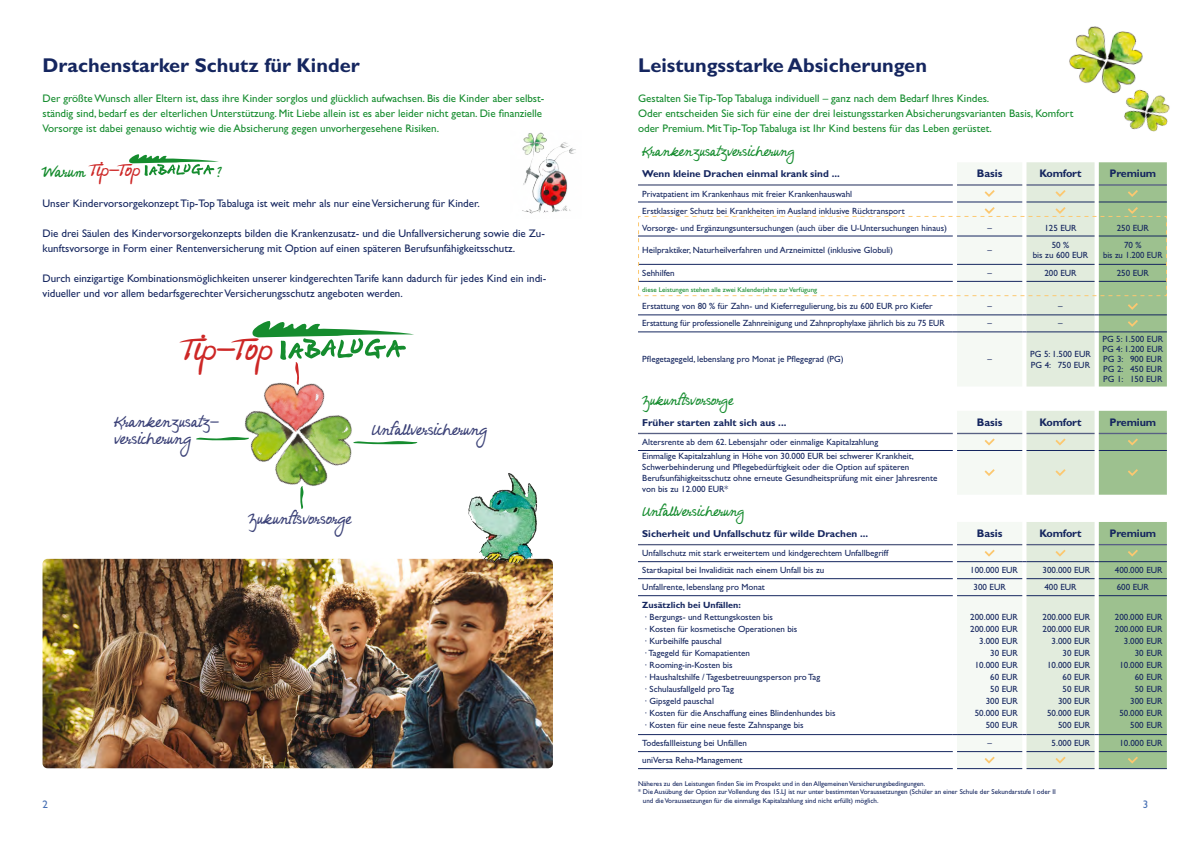
<style>
.page{position:relative;width:1191px;height:842px;background:#fff}
.page>*{position:absolute;margin:0;border:0;box-sizing:border-box;transform-origin:0 0}
.t1{font:33.3px "Hakon Handwriting";color:#cd2726}
.t2{font:700 20px "Gill Sans Std";color:#15265f}
.t3{font:18.5px "Hakon Handwriting";color:#cd2726}
.t4{font:16px "Hakon Handwriting";color:#158c2e}
.t5{font:15.8px/16.2px "Hakon Handwriting";color:#3c4278}
.t6{font:15px "Hakon Handwriting";color:#158c2e}
.t7{font:14px "Hakon Handwriting";color:#158c2e}
.t8{font:11px/15px "Gill Sans Std";color:#158c2e}
.t9{font:11px/15px "Gill Sans Std";color:#15265f}
.t10{font:700 11px "Gill Sans Std";letter-spacing:-.01em;color:#15265f}
.t11{font:11px "Gill Sans Std";color:#4770b4}
.t12{font:700 10px "Gill Sans Std";color:#15265f}
.t13{font:9px/12px "Gill Sans Std";color:#15265f}
.t14{font:700 9px "Gill Sans Std";color:#15265f}
.t15{font:7px "Gill Sans Std";color:#15265f}
.t16{font:7px "Gill Sans Std";color:#158c2e}
.s1{font-style:italic;font-size:11.2px}
</style>
<div class="page">
<img style="left:1069px;top:26px;width:74px;height:67px">
<img style="left:1114px;top:82px;width:56px;height:50px">
<svg style="left:129px;top:154px;width:90px;height:22px"></svg>
<img style="left:245px;top:386px;width:134px;height:110px">
<svg style="left:252px;top:321px;width:162px;height:65px"></svg>
<svg style="left:351px;top:441px;width:67px;height:3px"></svg>
<svg style="left:300px;top:485px;width:3px;height:24px"></svg>
<svg style="left:196px;top:437px;width:55px;height:4px"></svg>
<img style="left:522px;top:132px;width:54px;height:82px">
<svg style="left:638px;top:162px;width:529px;height:607px"></svg>
<svg style="left:638px;top:215px;width:529px;height:82px"></svg>
<img style="left:43px;top:559px;width:510px;height:209px">
<img style="left:465px;top:473px;width:79px;height:91px">
<h2 class="t2" style="left:43px;top:53px;width:319px">Drachenstarker Schutz für Kinder</h2>
<p class="t8" style="left:43px;top:91px;width:503px">Der größte Wunsch aller Eltern ist, dass ihre Kinder sorglos und glücklich aufwachsen. Bis die Kinder aber selbst&shy;ständig sind, bedarf es der elterlichen Unterstützung. Mit Liebe allein ist es aber leider nicht getan. Die finanzielle<br>Vorsorge ist dabei genauso wichtig wie die Absicherung gegen unvorhergesehene Risiken.</p>
<p class="t8" style="left:638px;top:91px;width:437px">Gestalten Sie Tip-Top Tabaluga individuell – ganz nach dem Bedarf Ihres Kindes.<br>Oder entscheiden Sie sich für eine der drei leistungsstarken Absicherungsvarianten Basis, Komfort oder Premium. Mit Tip-Top Tabaluga ist Ihr Kind bestens für das Leben gerüstet.</p>
<h3 class="t7" style="left:642px;top:143px;width:154px">Krankenzusatzversicherun<span class="s1">g</span></h3>
<p class="t12" style="left:642px;top:168px;width:199px">Wenn kleine Drachen einmal krank sind ...</p>
<p class="t10" style="left:976px;top:167px;width:27px">Basis</p>
<p class="t10" style="left:1039px;top:167px;width:44px">Komfort</p>
<p class="t10" style="left:1109px;top:167px;width:48px">Premium</p>
<p class="t13" style="left:642px;top:185px;width:306px;line-height:17px">Privatpatient im Krankenhaus mit freier Krankenhauswahl<br>Erstklassiger Schutz bei Krankheiten im Ausland inklusive Rücktransport<br>Vorsorge- und Ergänzungsuntersuchungen (auch über die U-Untersuchungen hinaus)</p>
<h2 class="t2" style="left:638px;top:53px;width:290px">Leistungsstarke Absicherungen</h2>
<h3 class="t3" style="left:91px;top:159px;width:51px">Tip-Top</h3>
<h3 class="t4" style="left:43px;top:162px;width:44px">Warum</h3>
<h3 class="t6" style="left:218px;top:163px;width:6px">?</h3>
<p class="t9" style="left:43px;top:196px;width:439px">Unser Kindervorsorgekonzept Tip-Top Tabaluga ist weit mehr als nur eine Versicherung für Kinder.</p>
<p class="t9" style="left:43px;top:226px;width:504px">Die drei Säulen des Kindervorsorgekonzepts bilden die Krankenzusatz- und die Unfallversicherung sowie die Zu&shy;kunftsvorsorge in Form einer Rentenversicherung mit Option auf einen späteren Berufsunfähigkeitsschutz.</p>
<p class="t9" style="left:43px;top:271px;width:505px">Durch einzigartige Kombinationsmöglichkeiten unserer kindgerechten Tarife kann dadurch für jedes Kind ein indi&shy;vidueller und vor allem bedarfsgerechter Versicherungsschutz angeboten werden.</p>
<p class="t13" style="left:987px;top:222px;width:6px">–</p>
<p class="t13" style="left:1044px;top:222px;width:34px">125 EUR</p>
<p class="t13" style="left:1116px;top:222px;width:34px">250 EUR</p>
<p class="t13" style="left:642px;top:244px;width:252px">Heilpraktiker, Naturheilverfahren und Arzneimittel (inklusive Globuli)</p>
<p class="t13" style="left:987px;top:244px;width:6px">–</p>
<p class="t13" style="left:1032px;top:240px;width:57px;line-height:10px;text-align:center">50 %<br>bis zu 600 EUR</p>
<p class="t13" style="left:1103px;top:240px;width:61px;line-height:10px;text-align:center">70 %<br>bis zu 1.200 EUR</p>
<p class="t13" style="left:642px;top:267px;width:34px">Sehhilfen</p>
<p class="t13" style="left:987px;top:267px;width:6px">–</p>
<p class="t13" style="left:1044px;top:267px;width:34px">200 EUR</p>
<p class="t13" style="left:1116px;top:267px;width:34px">250 EUR</p>
<p class="t16" style="left:642px;top:286px;width:176px">diese Leistungen stehen alle zwei Kalenderjahre zur Verfügung</p>
<p class="t13" style="left:642px;top:300px;width:292px">Erstattung von 80 % für Zahn- und Kieferregulierung, bis zu 600 EUR pro Kiefer</p>
<p class="t13" style="left:987px;top:300px;width:6px">–</p>
<p class="t13" style="left:1058px;top:300px;width:6px">–</p>
<p class="t13" style="left:642px;top:317px;width:304px">Erstattung für professionelle Zahnreinigung und Zahnprophylaxe jährlich bis zu 75 EUR</p>
<p class="t13" style="left:987px;top:317px;width:6px">–</p>
<p class="t13" style="left:1058px;top:317px;width:6px">–</p>
<p class="t13" style="left:642px;top:353px;width:203px">Pflegetagegeld, lebenslang pro Monat je Pflegegrad (PG)</p>
<p class="t13" style="left:987px;top:353px;width:6px">–</p>
<p class="t13" style="left:1030px;top:348px;width:62px;line-height:10.8px">PG 5: 1.500 EUR<br>PG 4: 750 EUR</p>
<h1 class="t1" style="left:184px;top:329px;width:91px">Tip-Top</h1>
<p class="t13" style="left:1102px;top:334px;width:62px;line-height:10px;text-align:justify">PG 5: 1.500 EUR PG 4: 1.200 EUR PG 3: 900 EUR PG 2: 450 EUR PG 1: 150 EUR</p>
<h3 class="t5" style="left:114px;top:414px;width:106px">Krankenzusatz&shy;versicherung</h3>
<h3 class="t5" style="left:371px;top:421px;width:118px">Unfallversicherung</h3>
<h3 class="t5" style="left:248px;top:510px;width:105px">Zukunftsvorsorge</h3>
<h3 class="t7" style="left:642px;top:391px;width:93px">Zukunftsvorsor<span class="s1">g</span>e</h3>
<p class="t12" style="left:642px;top:416px;width:146px">Früher starten zahlt sich aus ...</p>
<p class="t10" style="left:976px;top:416px;width:27px">Basis</p>
<p class="t10" style="left:1039px;top:416px;width:44px">Komfort</p>
<p class="t10" style="left:1109px;top:416px;width:48px">Premium</p>
<p class="t13" style="left:642px;top:435px;width:273px;line-height:14.4px">Altersrente ab dem 62. Lebensjahr oder einmalige Kapitalzahlung<br>Einmalige Kapitalzahlung in Höhe von 30.000 EUR bei schwerer Krankheit,</p>
<p class="t13" style="left:642px;top:462px;width:297px;line-height:10.8px">Schwerbehinderung und Pflegebedürftigkeit oder die Option auf späteren<br>Berufsunfähigkeitsschutz ohne erneute Gesundheitsprüfung mit einer Jahresrente von bis zu 12.000 EUR*</p>
<h3 class="t7" style="left:642px;top:503px;width:104px">Unfallversicherun<span class="s1">g</span></h3>
<p class="t12" style="left:642px;top:527px;width:227px">Sicherheit und Unfallschutz für wilde Drachen ...</p>
<p class="t10" style="left:976px;top:527px;width:27px">Basis</p>
<p class="t10" style="left:1039px;top:527px;width:44px">Komfort</p>
<p class="t10" style="left:1109px;top:527px;width:48px">Premium</p>
<p class="t13" style="left:642px;top:545px;width:248px;line-height:17px">Unfallschutz mit stark erweitertem und kindgerechtem Unfallbegriff<br>Startkapital bei Invalidität nach einem Unfall bis zu</p>
<p class="t13" style="left:970px;top:564px;width:49px">100.000 EUR</p>
<p class="t13" style="left:1042px;top:564px;width:49px">300.000 EUR</p>
<p class="t13" style="left:1114px;top:564px;width:49px">400.000 EUR</p>
<p class="t13" style="left:642px;top:581px;width:124px">Unfallrente, lebenslang pro Monat</p>
<p class="t13" style="left:973px;top:581px;width:34px">300 EUR</p>
<p class="t13" style="left:1044px;top:581px;width:34px">400 EUR</p>
<p class="t13" style="left:1116px;top:581px;width:34px">600 EUR</p>
<p class="t14" style="left:642px;top:600px;width:100px">Zusätzlich bei Unfällen:</p>
<p class="t13" style="left:645px;top:611px;width:192px">· Bergungs- und Rettungskosten bis<br>· Kosten für kosmetische Operationen bis<br>· Kurbeihilfe pauschal<br>· Tagegeld für Komapatienten<br>· Rooming-in-Kosten bis<br>· Haushaltshilfe / Tagesbetreuungsperson pro Tag<br>· Schulausfallgeld pro Tag<br>· Gipsgeld pauschal<br>· Kosten für die Anschaffung eines Blindenhundes bis · Kosten für eine neue feste Zahnspange bis</p>
<p class="t13" style="left:970px;top:611px;width:49px;text-align:right">200.000 EUR<br>200.000 EUR<br>3.000 EUR<br>30 EUR<br>10.000 EUR<br>60 EUR<br>50 EUR<br>300 EUR<br>50.000 EUR<br>500 EUR</p>
<p class="t13" style="left:1042px;top:611px;width:49px;text-align:right">200.000 EUR<br>200.000 EUR<br>3.000 EUR<br>30 EUR<br>10.000 EUR<br>60 EUR<br>50 EUR<br>300 EUR<br>50.000 EUR<br>500 EUR</p>
<p class="t13" style="left:1114px;top:611px;width:49px;text-align:right">200.000 EUR<br>200.000 EUR<br>3.000 EUR<br>30 EUR<br>10.000 EUR<br>60 EUR<br>50 EUR<br>300 EUR<br>50.000 EUR<br>500 EUR</p>
<p class="t13" style="left:642px;top:737px;width:106px">Todesfallleistung bei Unfällen</p>
<p class="t13" style="left:987px;top:737px;width:6px">–</p>
<p class="t13" style="left:1051px;top:737px;width:40px">5.000 EUR</p>
<p class="t13" style="left:1119px;top:737px;width:45px">10.000 EUR</p>
<p class="t13" style="left:642px;top:754px;width:102px">uniVersa Reha-Management</p>
<p class="t15" style="left:638px;top:779px;width:289px">Näheres zu den Leistungen finden Sie im Prospekt und in den Allgemeinen Versicherungsbedingungen.</p>
<p class="t15" style="left:638px;top:788px;width:419px">* Die Ausübung der Option zur Vollendung des 15.LJ ist nur unter bestimmten Voraussetzungen (Schüler an einer Schule der Sekundarstufe I oder II</p>
<p class="t15" style="left:643px;top:796px;width:237px">und die Voraussetzungen für die einmalige Kapitalzahlung sind nicht erfüllt) möglich.</p>
<p class="t11" style="left:43px;top:798px;width:7px">2</p>
<p class="t11" style="left:1143px;top:798px;width:7px">3</p>
</div>
